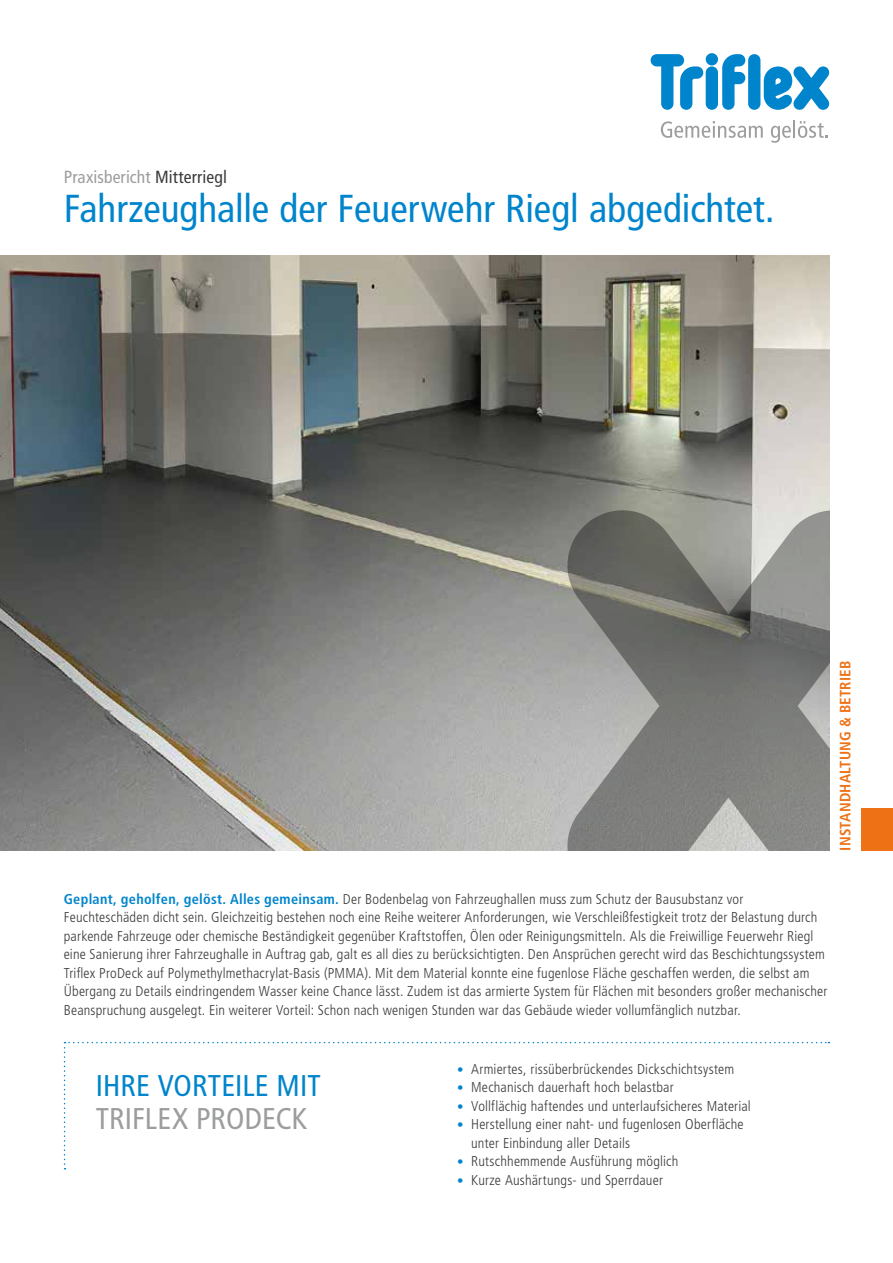
<style>
.page{position:relative;width:893px;height:1263px;background:#fff}
.page>*{position:absolute;margin:0;border:0;box-sizing:border-box;transform-origin:0 0}
.t1{font:condensed 39px "Frutiger LT Pro";color:#0085cd}
.t2{font:condensed 30px "Frutiger LT Pro";letter-spacing:.005em;color:#0085cd}
.t3{font:condensed 30px "Frutiger LT Pro";letter-spacing:.005em;color:#9c9d9d}
.t4{font:condensed 17.55px "Frutiger LT Pro";letter-spacing:.005em;color:#9c9d9d}
.t5{font:700 condensed 15px "Frutiger LT Pro";letter-spacing:.015em;color:#ee7116}
.t6{font:300 condensed 14.25px/18.6px "Frutiger LT Pro";letter-spacing:.015em;color:#3b3b3a}
.s1{color:#3b3b3a}
.s2{font-weight:700;color:#0085cd}
.s3{font-size:12.9px;color:#0085cd}
</style>
<div class="page">
<svg style="left:661px;top:121px;width:102px;height:17px"></svg>
<svg style="left:771px;top:120px;width:57px;height:23px"></svg>
<svg style="left:651px;top:54px;width:52px;height:56px"></svg>
<div style="left:706px;top:66px;width:12px;height:44px;background:#0085cd;border-radius:6px"></div>
<div style="left:706px;top:53px;width:12px;height:12px;background:#0085cd;border-radius:50%"></div>
<svg style="left:722px;top:54px;width:23px;height:56px"></svg>
<svg style="left:764px;top:66px;width:65px;height:44px"></svg>
<div style="left:748px;top:54px;width:12px;height:56px;background:#0085cd;border-radius:6px"></div>
<img style="left:0;top:255px;width:829px;height:595px">
<svg style="left:64px;top:1042px;width:765px;height:127px"></svg>
<div style="left:861px;top:808px;width:32px;height:42px;background:#ee7116"></div>
<svg style="left:567px;top:510px;width:262px;height:340px;background:#878884"></svg>
<p class="t4" style="left:64px;top:167px;width:165px">Praxisbericht <span class="s1">Mitterriegl</span></p>
<h1 class="t1" style="left:64px;top:186px;width:712px">Fahrzeughalle der Feuerwehr Riegl abgedichtet.</h1>
<p class="t5" style="left:836px;top:850px;width:191px;rotate:-90deg">INSTANDHALTUNG &amp; BETRIEB</p>
<p class="t6" style="left:64px;top:890px;width:765px"><span class="s2">Geplant, geholfen, gelöst. Alles gemeinsam.</span> Der Bodenbelag von Fahrzeughallen muss zum Schutz der Bausubstanz vor Feuchteschäden dicht sein. Gleichzeitig bestehen noch eine Reihe weiterer Anforderungen, wie Verschleißfestigkeit trotz der Belastung durch parkende Fahrzeuge oder chemische Beständigkeit gegenüber Kraftstoffen, Ölen oder Reinigungsmitteln. Als die Freiwillige Feuerwehr Riegl eine Sanierung ihrer Fahrzeughalle in Auftrag gab, galt es all dies zu berücksichtigten. Den Ansprüchen gerecht wird das Beschichtungssystem Triflex ProDeck auf Polymethylmethacrylat-Basis (PMMA). Mit dem Material konnte eine fugenlose Fläche geschaffen werden, die selbst am Übergang zu Details eindringendem Wasser keine Chance lässt. Zudem ist das armierte System für Flächen mit besonders großer mechanischer Beanspruchung ausgelegt. Ein weiterer Vorteil: Schon nach wenigen Stunden war das Gebäude wieder vollumfänglich nutzbar.</p>
<h2 class="t2" style="left:96px;top:1068px;width:227px">IHRE VORTEILE MIT</h2>
<h2 class="t3" style="left:96px;top:1101px;width:213px">TRIFLEX PRODECK</h2>
<p class="t6" style="left:457px;top:1060px;width:278px"><span class="s3">•</span> Armiertes, rissüberbrückendes Dickschichtsystem</p>
<p class="t6" style="left:457px;top:1078px;width:218px"><span class="s3">•</span> Mechanisch dauerhaft hoch belastbar</p>
<p class="t6" style="left:457px;top:1097px;width:295px"><span class="s3">•</span> Vollflächig haftendes und unterlaufsicheres Material</p>
<p class="t6" style="left:471px;top:1115px;width:274px;text-indent:-14px"><span class="s3">•</span> Herstellung einer naht- und fugenlosen Oberfläche unter Einbindung aller Details</p>
<p class="t6" style="left:457px;top:1152px;width:223px"><span class="s3">•</span> Rutschhemmende Ausführung möglich</p>
<p class="t6" style="left:457px;top:1171px;width:207px"><span class="s3">•</span> Kurze Aushärtungs- und Sperrdauer</p>
</div>
